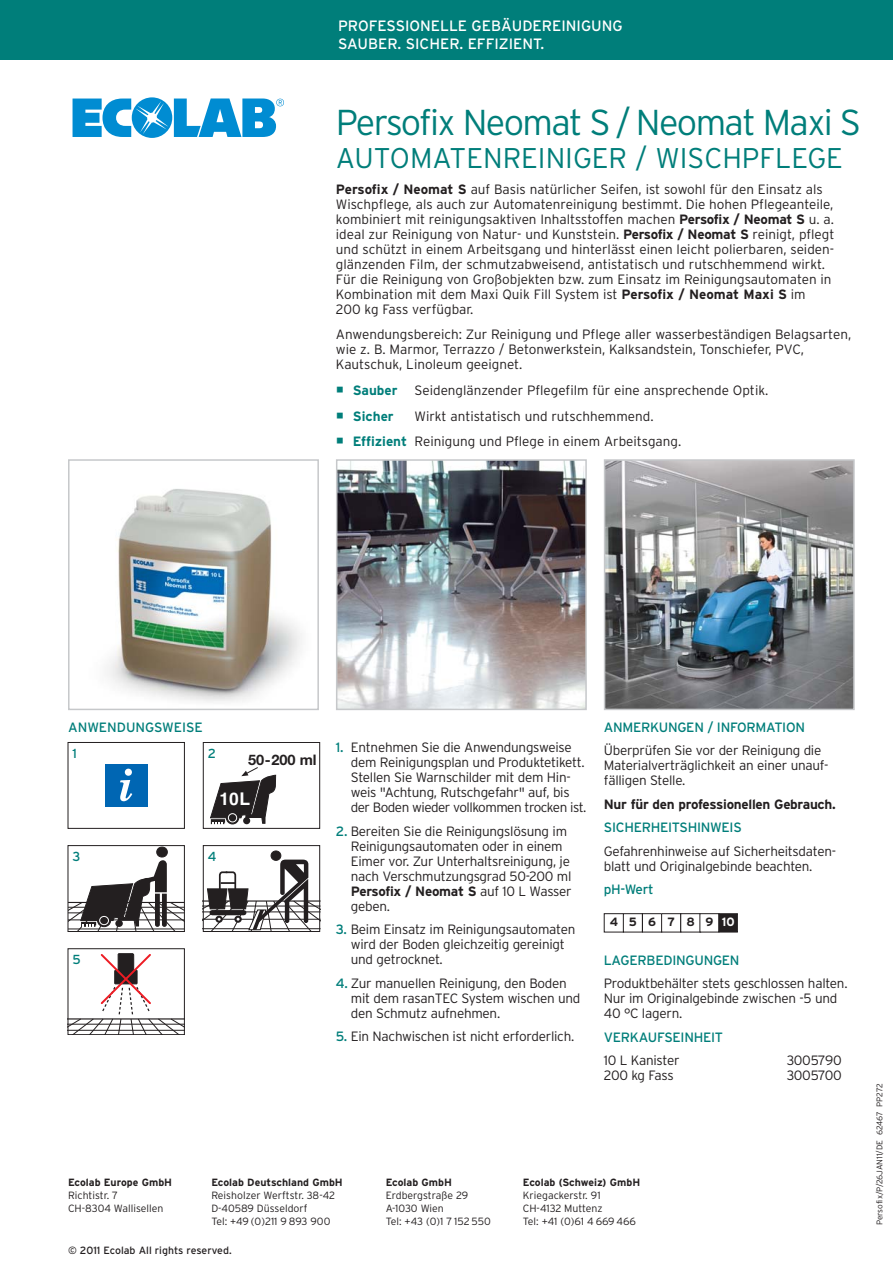
<style>
.page{position:relative;width:893px;height:1263px;background:#fff}
.page>*{position:absolute;margin:0;border:0;box-sizing:border-box;transform-origin:0 0}
.t1{font:300 36px "Interstate";letter-spacing:-.045em;color:#007e7a}
.t2{font:300 28.5px "Interstate";color:#007e7a}
.t3{font:700 17.4px "Helvetica";color:#fff}
.t4{font:15px/18px "Interstate";color:#fff}
.t5{font:700 14.55px "Helvetica Neue";color:#231f20}
.t6{font:300 13.5px/15px "Interstate";color:#231f20}
.t7{font:300 13.5px/15px "Interstate";letter-spacing:-.02em;color:#231f20}
.t8{font:13.5px "Interstate";letter-spacing:-.02em;color:#007e7a}
.t9{font:700 13.5px "Interstate";letter-spacing:-.02em;color:#231f20}
.t10{font:13.5px "Interstate";color:#007e7a}
.t11{font:700 13.5px "Interstate";color:#007e7a}
.t12{font:13.05px "Interstate";color:#007e7a}
.t13{font:700 12px "Interstate";letter-spacing:.9em;color:#231f20}
.t14{font:300 10.5px/12.6px "Interstate";color:#231f20}
.t15{font:700 10.5px "Interstate";color:#231f20}
.t16{font:10.5px "Interstate";color:#231f20}
.t17{font:300 8.25px "Interstate";letter-spacing:-.01em;color:#231f20}
.s1{font-weight:700}
.s2{font-weight:700;color:#007e7a}
.s3{font-weight:400;color:#007e7a}
.s4{color:#fff}
</style>
<div class="page">
<div style="left:0;top:0;width:893px;height:60px;background:#007e7a"></div>
<svg style="left:73px;top:97px;width:211px;height:41px"></svg>
<img style="left:107px;top:489px;width:195px;height:213px">
<div style="left:68px;top:459px;width:251px;height:251px;border:2px solid #c6c8ca"></div>
<div style="left:203px;top:742px;width:117px;height:87px;border:1px solid #231f20"></div>
<svg style="left:70px;top:847px;width:113px;height:83px"></svg>
<div style="left:68px;top:845px;width:117px;height:87px;border:1px solid #231f20"></div>
<div style="left:271px;top:851px;width:10px;height:9px;background:#231f20;border-radius:50%"></div>
<div style="left:271px;top:851px;width:10px;height:10px;border:1px solid #231f20;border-radius:50%"></div>
<svg style="left:205px;top:859px;width:113px;height:71px"></svg>
<div style="left:203px;top:845px;width:117px;height:87px;border:1px solid #231f20"></div>
<div style="left:105px;top:764px;width:43px;height:43px;background:#0066b3"></div>
<svg style="left:120px;top:769px;width:12px;height:32px"></svg>
<div style="left:68px;top:742px;width:117px;height:87px;border:1px solid #231f20"></div>
<svg style="left:70px;top:953px;width:113px;height:80px"></svg>
<div style="left:68px;top:948px;width:117px;height:87px;border:1px solid #231f20"></div>
<svg style="left:210px;top:767px;width:67px;height:58px"></svg>
<div style="left:604px;top:913px;width:20px;height:19px;border:1px solid #231f20"></div>
<div style="left:623px;top:913px;width:20px;height:19px;border:1px solid #231f20"></div>
<div style="left:642px;top:913px;width:20px;height:19px;border:1px solid #231f20"></div>
<div style="left:661px;top:913px;width:20px;height:19px;border:1px solid #231f20"></div>
<div style="left:680px;top:913px;width:21px;height:19px;border:1px solid #231f20"></div>
<div style="left:699px;top:913px;width:20px;height:19px;border:1px solid #231f20"></div>
<div style="left:719px;top:914px;width:18px;height:18px;background:#231f20"></div>
<div style="left:719px;top:913px;width:19px;height:19px;border:1px solid #231f20"></div>
<img style="left:607px;top:462px;width:245px;height:245px">
<div style="left:604px;top:459px;width:251px;height:251px;border:2px solid #c6c8ca"></div>
<img style="left:339px;top:462px;width:245px;height:245px">
<div style="left:336px;top:459px;width:251px;height:251px;border:2px solid #c6c8ca"></div>
<p class="t4" style="left:338px;top:18px;width:286px">PROFESSIONELLE GEBÄUDEREINIGUNG<br>SAUBER. SICHER. EFFIZIENT.</p>
<h1 class="t1" style="left:336px;top:109px;width:527px">Persofix Neomat S / Neomat Maxi S</h1>
<h2 class="t2" style="left:336px;top:148px;width:509px">AUTOMATENREINIGER / WISCHPFLEGE</h2>
<p class="t6" style="left:336px;top:183px;width:500px"><span class="s1">Persofix / Neomat S</span> auf Basis natürlicher Seifen, ist sowohl für den Einsatz als Wischpflege, als auch zur Automatenreinigung bestimmt. Die hohen Pflegeanteile, kombiniert mit reinigungsaktiven Inhaltsstoffen machen <span class="s1">Persofix / Neomat S</span> u. a. ideal zur Reinigung von Natur- und Kunststein. <span class="s1">Persofix / Neomat S</span> reinigt, pflegt und schützt in einem Arbeitsgang und hinterlässt einen leicht polierbaren, seiden&shy;glänzenden Film, der schmutzabweisend, antistatisch und rutschhemmend wirkt.<br>Für die Reinigung von Großobjekten bzw. zum Einsatz im Reinigungsautomaten in Kombination mit dem Maxi Quik Fill System ist <span class="s1">Persofix / Neomat Maxi S</span> im<br>200 kg Fass verfügbar.</p>
<p class="t6" style="left:336px;top:328px;width:517px">Anwendungsbereich: Zur Reinigung und Pflege aller wasserbeständigen Belagsarten, wie z. B. Marmor, Terrazzo / Betonwerkstein, Kalksandstein, Tonschiefer, PVC,<br>Kautschuk, Linoleum geeignet.</p>
<p class="t11" style="left:353px;top:385px;width:46px">Sauber</p>
<p class="t6" style="left:415px;top:384px;width:355px">Seidenglänzender Pflegefilm für eine ansprechende Optik.</p>
<p class="t11" style="left:353px;top:411px;width:42px">Sicher</p>
<p class="t6" style="left:353px;top:404px;width:330px;line-height:25.7px;text-indent:62px">Wirkt antistatisch und rutschhemmend.<br><span class="s2">Effizient</span> Reinigung und Pflege in einem Arbeitsgang.</p>
<p class="t10" style="left:68px;top:722px;width:136px">ANWENDUNGSWEISE</p>
<p class="t12" style="left:73px;top:746px;width:6px">1</p>
<p class="t12" style="left:208px;top:746px;width:10px">2</p>
<p class="t5" style="left:248px;top:754px;width:70px">50 - 200 ml</p>
<p class="t3" style="left:219px;top:792px;width:32px">10 L</p>
<p class="t12" style="left:73px;top:849px;width:10px">3</p>
<p class="t12" style="left:73px;top:952px;width:10px">5</p>
<p class="t12" style="left:208px;top:849px;width:10px">4</p>
<p class="t7" style="left:351px;top:741px;width:237px;text-indent:-15px"><span class="s3">1.</span> Entnehmen Sie die Anwendungsweise dem Reinigungsplan und Produktetikett.<br>Stellen Sie Warnschilder mit dem Hin&shy;weis "Achtung, Rutschgefahr" auf, bis der Boden wieder vollkommen trocken ist.</p>
<p class="t7" style="left:351px;top:825px;width:222px;text-indent:-15px"><span class="s3">2.</span> Bereiten Sie die Reinigungslösung im<br>Reinigungsautomaten oder in einem<br>Eimer vor. Zur Unterhaltsreinigung, je nach Verschmutzungsgrad 50-200 ml<br><span class="s1">Persofix / Neomat S</span> auf 10 L Wasser geben.</p>
<p class="t7" style="left:351px;top:923px;width:226px;text-indent:-15px"><span class="s3">3.</span> Beim Einsatz im Reinigungsautomaten wird der Boden gleichzeitig gereinigt und getrocknet.</p>
<p class="t7" style="left:351px;top:977px;width:231px;text-indent:-15px"><span class="s3">4.</span> Zur manuellen Reinigung, den Boden mit dem rasanTEC System wischen und den Schmutz aufnehmen.</p>
<p class="t7" style="left:336px;top:1030px;width:240px"><span class="s3">5.</span> Ein Nachwischen ist nicht erforderlich.</p>
<p class="t8" style="left:604px;top:722px;width:203px">ANMERKUNGEN / INFORMATION</p>
<p class="t7" style="left:604px;top:744px;width:226px">Überprüfen Sie vor der Reinigung die<br>Materialverträglichkeit an einer unauf&shy;fälligen Stelle.</p>
<p class="t9" style="left:604px;top:799px;width:234px">Nur für den professionellen Gebrauch.</p>
<p class="t8" style="left:604px;top:822px;width:139px">SICHERHEITSHINWEIS</p>
<p class="t7" style="left:604px;top:844px;width:234px">Gefahrenhinweise auf Sicherheitsdaten&shy;blatt und Originalgebinde beachten.</p>
<p class="t8" style="left:604px;top:884px;width:51px">pH-Wert</p>
<p class="t13" style="left:610px;top:918px;width:126px">456789<span class="s4">10</span></p>
<p class="t8" style="left:604px;top:955px;width:137px">LAGERBEDINGUNGEN</p>
<p class="t7" style="left:604px;top:977px;width:245px">Produktbehälter stets geschlossen halten.<br>Nur im Originalgebinde zwischen -5 und<br>40 °C lagern.</p>
<p class="t8" style="left:604px;top:1032px;width:121px">VERKAUFSEINHEIT</p>
<p class="t7" style="left:604px;top:1054px;width:77px">10 L Kanister</p>
<p class="t7" style="left:787px;top:1054px;width:57px">3005790</p>
<p class="t7" style="left:604px;top:1069px;width:71px">200 kg Fass</p>
<p class="t7" style="left:787px;top:1069px;width:57px">3005700</p>
<p class="t15" style="left:68px;top:1179px;width:106px">Ecolab Europe GmbH</p>
<p class="t14" style="left:68px;top:1190px;width:97px">Richtistr. 7<br>CH-8304 Wallisellen</p>
<p class="t15" style="left:211px;top:1179px;width:133px">Ecolab Deutschland GmbH</p>
<p class="t14" style="left:211px;top:1190px;width:125px">Reisholzer Werftstr. 38-42<br>D-40589 Düsseldorf</p>
<p class="t14" style="left:211px;top:1216px;width:121px">Tel: +49 (0)211 9 893 900</p>
<p class="t16" style="left:68px;top:1247px;width:165px">© 2011 Ecolab All rights reserved.</p>
<p class="t15" style="left:386px;top:1179px;width:68px">Ecolab GmbH</p>
<p class="t14" style="left:386px;top:1190px;width:84px">Erdbergstraße 29<br>A-1030 Wien</p>
<p class="t14" style="left:386px;top:1216px;width:107px">Tel: +43 (0)1 7 152 550</p>
<p class="t15" style="left:523px;top:1179px;width:119px">Ecolab (Schweiz) GmbH</p>
<p class="t14" style="left:523px;top:1190px;width:81px">Kriegackerstr. 91<br>CH-4132 Muttenz</p>
<p class="t14" style="left:523px;top:1216px;width:115px">Tel: +41 (0)61 4 669 466</p>
<p class="t17" style="left:876px;top:1225px;width:143px;rotate:-90deg">Persofix/P/26JAN11/DE 62467 PP272</p>
</div>
